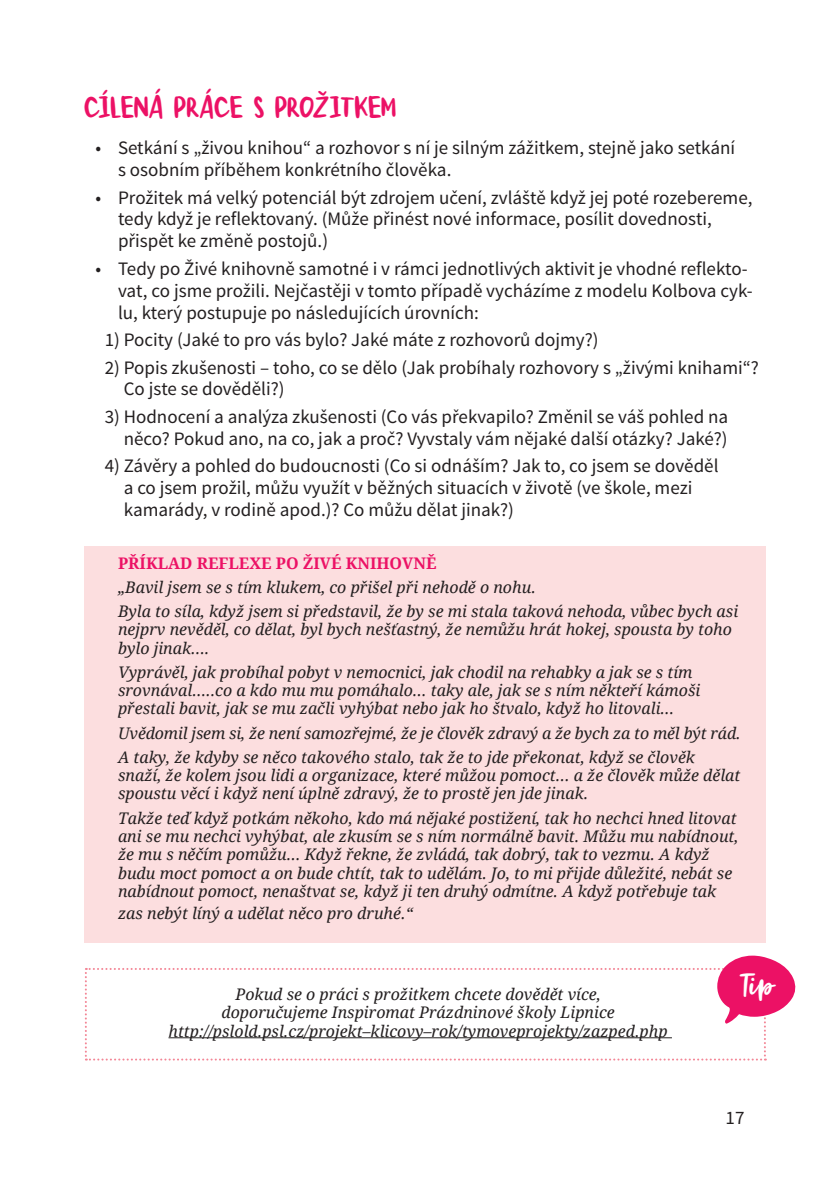
<style>
.page{position:relative;width:840px;height:1191px;background:#fff}
.page>*{position:absolute;margin:0;border:0;box-sizing:border-box;transform-origin:0 0}
.t1{font:29.8px "Jenthill Caps";color:#ec1165;scale:1.12 1}
.t2{font:28px "Jenthill";color:#fff}
.t3{font:19px/21.8px "Source Sans Pro";color:#231f20}
.t4{font:italic 16px/18.4px "Droid Serif";color:#231f20}
.t5{font:700 16px "Droid Serif";color:#ec1165}
</style>
<div class="page">
<div style="left:84px;top:546px;width:681px;height:397px;background:#fcdedf"></div>
<svg style="left:85px;top:955px;width:711px;height:105px"></svg>
<h1 class="t1" style="left:84px;top:88px;width:280px">CÍLENÁ PRÁCE S PROŽITKEM</h1>
<p class="t3" style="left:118px;top:137px;width:618px;text-indent:-23px">• Setkání s „živou knihou“ a rozhovor s ní je silným zážitkem, stejně jako setkání s osobním příběhem konkrétního člověka.</p>
<p class="t3" style="left:118px;top:187px;width:635px;text-indent:-23px">• Prožitek má velký potenciál být zdrojem učení, zvláště když jej poté rozebereme, tedy když je reflektovaný. (Může přinést nové informace, posílit dovednosti, přispět ke změně postojů.)</p>
<p class="t3" style="left:118px;top:258px;width:635px;text-indent:-23px">• Tedy po Živé knihovně samotné i v rámci jednotlivých aktivit je vhodné reflekto&shy;vat, co jsme prožili. Nejčastěji v tomto případě vycházíme z modelu Kolbova cyk&shy;lu, který postupuje po následujících úrovních:</p>
<p class="t3" style="left:105px;top:329px;width:495px">1) Pocity (Jaké to pro vás bylo? Jaké máte z rozhovorů dojmy?)</p>
<p class="t3" style="left:124px;top:357px;width:636px;text-indent:-19px">2) Popis zkušenosti – toho, co se dělo (Jak probíhaly rozhovory s „živými knihami“?<br>Co jste se dověděli?)</p>
<p class="t3" style="left:105px;top:406px;width:624px;text-align:right">3) Hodnocení a analýza zkušenosti (Co vás překvapilo? Změnil se váš pohled na něco? Pokud ano, na co, jak a proč? Vyvstaly vám nějaké další otázky? Jaké?)</p>
<p class="t3" style="left:124px;top:455px;width:596px;text-indent:-19px">4) Závěry a pohled do budoucnosti (Co si odnáším? Jak to, co jsem se dověděl a co jsem prožil, můžu využít v běžných situacích v životě (ve škole, mezi kamarády, v rodině apod.)? Co můžu dělat jinak?)</p>
<p class="t5" style="left:118px;top:551px;width:320px">PŘÍKLAD REFLEXE PO ŽIVÉ KNIHOVNĚ</p>
<p class="t4" style="left:118px;top:574px;width:621px;line-height:24px">„Bavil jsem se s tím klukem, co přišel při nehodě o nohu.<br>Byla to síla, když jsem si představil, že by se mi stala taková nehoda, vůbec bych asi</p>
<p class="t4" style="left:118px;top:620px;width:615px">nejprv nevěděl, co dělat, byl bych nešťastný, že nemůžu hrát hokej, spousta by toho bylo jinak....</p>
<p class="t4" style="left:118px;top:662px;width:583px">Vyprávěl, jak probíhal pobyt v nemocnici, jak chodil na rehabky a jak se s tím srovnával…..co a kdo mu mu pomáhalo… taky ale, jak se s ním někteří kámoši přestali bavit, jak se mu začli vyhýbat nebo jak ho štvalo, když ho litovali…</p>
<p class="t4" style="left:118px;top:720px;width:623px;line-height:24px">Uvědomil jsem si, že není samozřejmé, že je člověk zdravý a že bych za to měl být rád.<br>A taky, že kdyby se něco takového stalo, tak že to jde překonat, když se člověk</p>
<p class="t4" style="left:118px;top:765px;width:623px">snaží, že kolem jsou lidi a organizace, které můžou pomoct... a že člověk může dělat spoustu věcí i když není úplně zdravý, že to prostě jen jde jinak.</p>
<p class="t4" style="left:118px;top:808px;width:621px">Takže teď když potkám někoho, kdo má nějaké postižení, tak ho nechci hned litovat ani se mu nechci vyhýbat, ale zkusím se s ním normálně bavit. Můžu mu nabídnout, že mu s něčím pomůžu… Když řekne, že zvládá, tak dobrý, tak to vezmu. A když budu moct pomoct a on bude chtít, tak to udělám. Jo, to mi přijde důležité, nebát se nabídnout pomoct, nenaštvat se, když ji ten druhý odmítne. A když potřebuje tak</p>
<p class="t4" style="left:118px;top:903px;width:296px">zas nebýt líný a udělat něco pro druhé.“</p>
<p class="t4" style="left:168px;top:984px;width:500px;text-align:center">Pokud se o práci s prožitkem chcete dovědět více,<br>doporučujeme Inspiromat Prázdninové školy Lipnice http://pslold.psl.cz/projekt–klicovy–rok/tymoveprojekty/zazped.php</p>
<h2 class="t2" style="left:737px;top:967px;width:38px">Tip</h2>
<p class="t3" style="left:725px;top:1107px;width:20px">17</p>
</div>
